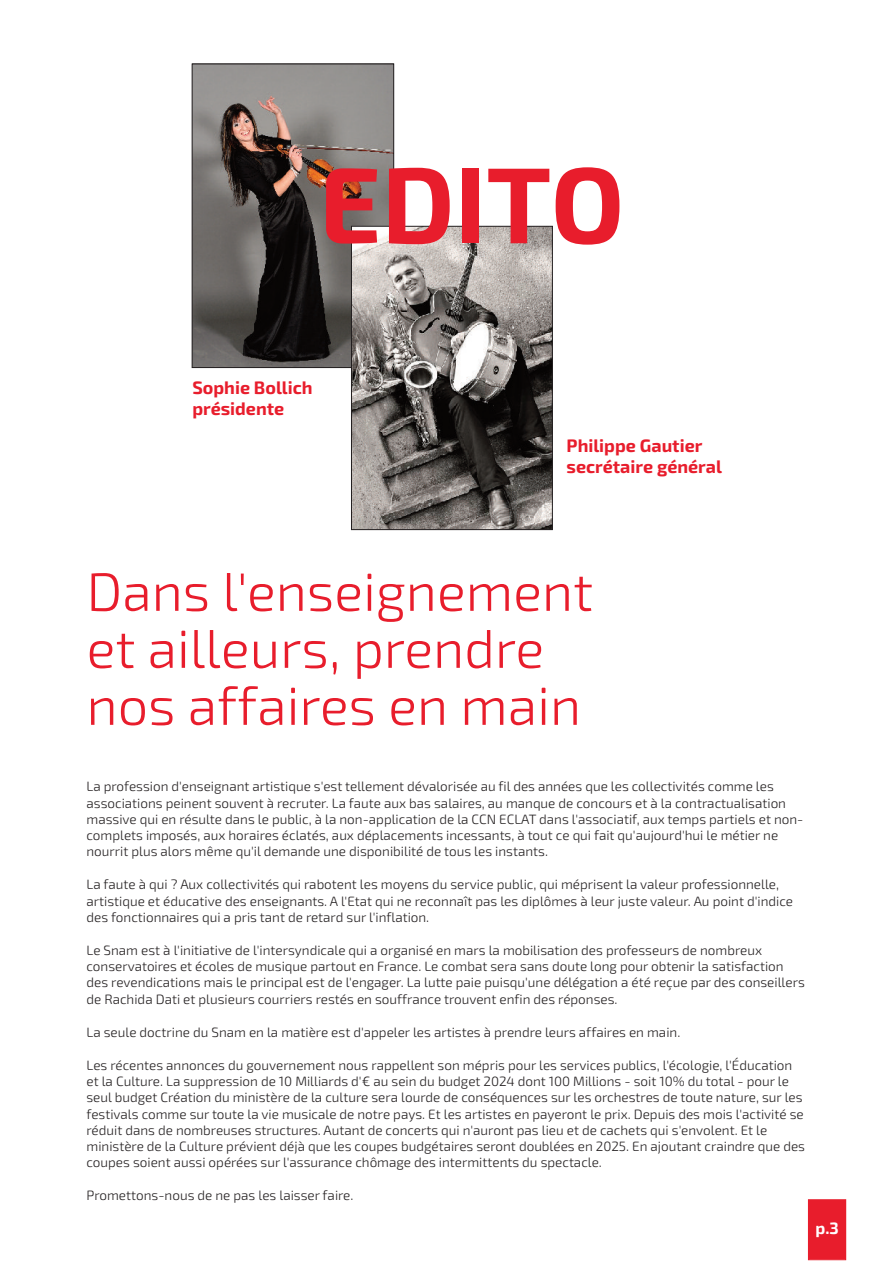
<style>
.page{position:relative;width:893px;height:1263px;background:#fff}
.page>*{position:absolute;margin:0;border:0;box-sizing:border-box;transform-origin:0 0}
.t1{font:700 108px "Exo 2";color:#e81d2c}
.t2{font:300 54px/57px "Exo 2";color:#e81d2c}
.t3{font:700 18px/21.6px "Exo 2";color:#e81d2c}
.t4{font:700 16.5px "Exo 2";color:#fff}
.t5{font:300 13.5px/16.2px "Exo 2";color:#231f20}
</style>
<div class="page">
<div style="left:809px;top:1200px;width:36px;height:59px;background:#e81d2c"></div>
<div style="left:808px;top:1199px;width:38px;height:61px;border:1px solid #e81d2c"></div>
<img style="left:194px;top:66px;width:198px;height:300px">
<div style="left:192px;top:64px;width:202px;height:304px;border:1px solid #231f20"></div>
<img style="left:353px;top:228px;width:198px;height:300px">
<div style="left:351px;top:226px;width:202px;height:304px;border:1px solid #231f20"></div>
<h1 class="t1" style="left:319px;top:143px;width:307px">EDITO</h1>
<h3 class="t3" style="left:192px;top:377px;width:122px">Sophie Bollich présidente</h3>
<h3 class="t3" style="left:567px;top:435px;width:157px">Philippe Gautier secrétaire général</h3>
<h2 class="t2" style="left:87px;top:564px;width:508px">Dans l'enseignement et ailleurs, prendre nos affaires en main</h2>
<p class="t5" style="left:87px;top:779px;width:718px">La profession d'enseignant artistique s'est tellement dévalorisée au fil des années que les collectivités comme les associations peinent souvent à recruter. La faute aux bas salaires, au manque de concours et à la contractualisation massive qui en résulte dans le public, à la non-application de la CCN ECLAT dans l'associatif, aux temps partiels et non&shy;complets imposés, aux horaires éclatés, aux déplacements incessants, à tout ce qui fait qu'aujourd'hui le métier ne nourrit plus alors même qu'il demande une disponibilité de tous les instants.</p>
<p class="t5" style="left:87px;top:877px;width:708px">La faute à qui ? Aux collectivités qui rabotent les moyens du service public, qui méprisent la valeur professionnelle, artistique et éducative des enseignants. A l'Etat qui ne reconnaît pas les diplômes à leur juste valeur. Au point d'indice des fonctionnaires qui a pris tant de retard sur l'inflation.</p>
<p class="t5" style="left:87px;top:942px;width:720px">Le Snam est à l'initiative de l'intersyndicale qui a organisé en mars la mobilisation des professeurs de nombreux conservatoires et écoles de musique partout en France. Le combat sera sans doute long pour obtenir la satisfaction des revendications mais le principal est de l'engager. La lutte paie puisqu'une délégation a été reçue par des conseillers de Rachida Dati et plusieurs courriers restés en souffrance trouvent enfin des réponses.</p>
<p class="t5" style="left:87px;top:1024px;width:595px">La seule doctrine du Snam en la matière est d'appeler les artistes à prendre leurs affaires en main.</p>
<p class="t5" style="left:87px;top:1057px;width:720px">Les récentes annonces du gouvernement nous rappellent son mépris pour les services publics, l'écologie, l'Éducation et la Culture. La suppression de 10 Milliards d'€ au sein du budget 2024 dont 100 Millions - soit 10% du total - pour le seul budget Création du ministère de la culture sera lourde de conséquences sur les orchestres de toute nature, sur les festivals comme sur toute la vie musicale de notre pays. Et les artistes en payeront le prix. Depuis des mois l'activité se réduit dans de nombreuses structures. Autant de concerts qui n'auront pas lieu et de cachets qui s'envolent. Et le ministère de la Culture prévient déjà que les coupes budgétaires seront doublées en 2025. En ajoutant craindre que des coupes soient aussi opérées sur l'assurance chômage des intermittents du spectacle.</p>
<p class="t5" style="left:87px;top:1188px;width:268px">Promettons-nous de ne pas les laisser faire.</p>
<p class="t4" style="left:815px;top:1218px;width:25px">p.3</p>
</div>
